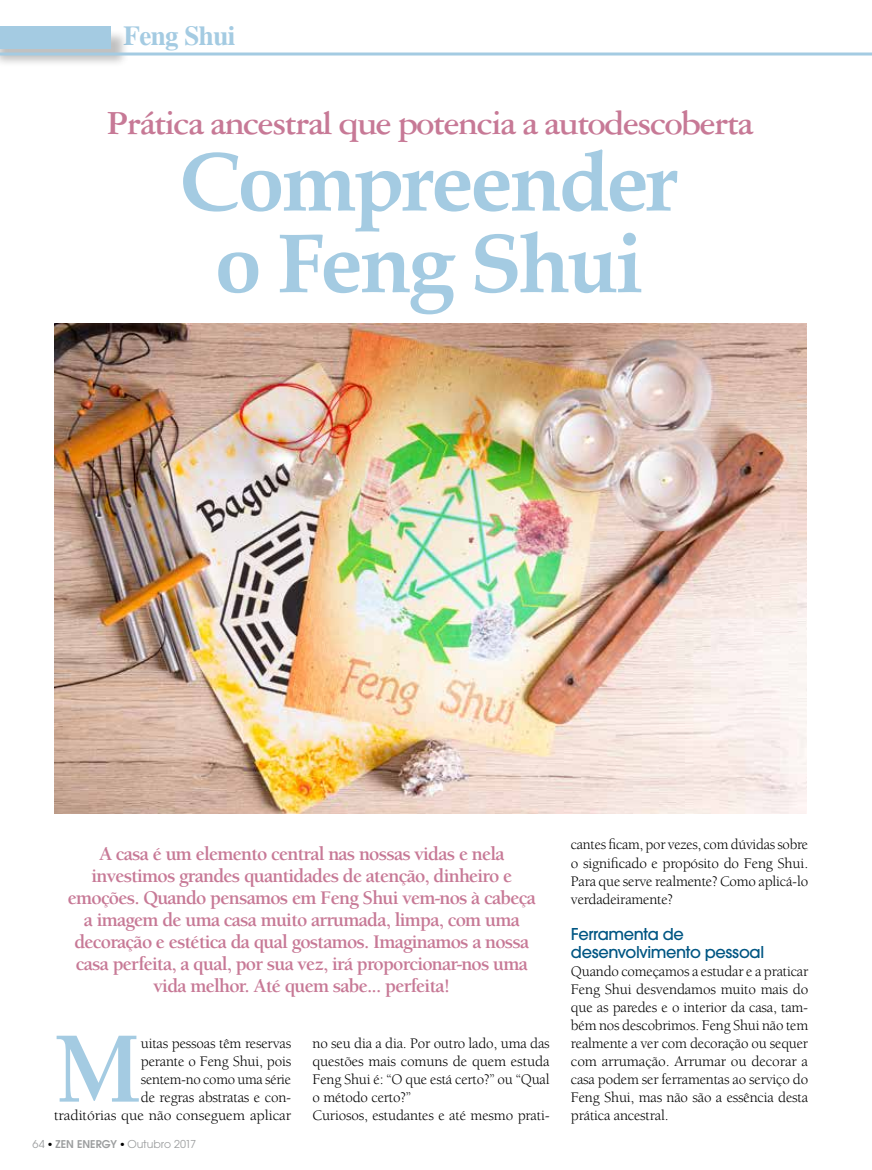
<style>
.page{position:relative;width:872px;height:1170px;background:#fff}
.page>*{position:absolute;margin:0;border:0;box-sizing:border-box;transform-origin:0 0}
.t1{font:700 103.8px "Berkeley";color:#a4cbe2}
.t2{font:700 84.15px/81.6px "Book Antiqua";letter-spacing:-.035em;color:#a4cbe2;text-align:center}
.t3{font:700 36px "Garamond 3 LT Std";letter-spacing:-.04em;color:#c77996}
.t4{font:700 27px "Times";letter-spacing:-.02em;color:#a4cbe2}
.t5{font:700 19.8px/22px "Berkeley";letter-spacing:-.04em;color:#c77996;text-align:center}
.t6{font:500 18px/18px "Avant Garde Gothic Itc T";letter-spacing:-.02em;color:#005683}
.t7{font:15px/18px "Berkeley";letter-spacing:-.015em;color:#000;text-align:justify}
.t8{font:12px "Avant Garde Gothic Itc T";color:#9c9e9f}
.s1{font-family:"Avant Garde";font-weight:600;font-size:10.5px}
</style>
<div class="page">
<img style="left:54px;top:323px;width:752px;height:490px">
<div style="left:0;top:29px;width:130px;height:39px;background:#000;opacity:.25"></div>
<div style="left:0;top:27px;width:111px;height:22px;background:#a4cbe2"></div>
<hr style="left:0;top:52px;width:872px;height:3px;background:#a4cbe2">
<h3 class="t4" style="left:123px;top:19px;width:113px">Feng Shui</h3>
<h3 class="t3" style="left:107px;top:103px;width:648px">Prática ancestral que potencia a autodescoberta</h3>
<h2 class="t2" style="left:180px;top:141px;width:500px">Compreender o Feng Shui</h2>
<p class="t5" style="left:68px;top:842px;width:469px">A casa é um elemento central nas nossas vidas e nela investimos grandes quantidades de atenção, dinheiro e emoções. Quando pensamos em Feng Shui vem-nos à cabeça a imagem de uma casa muito arrumada, limpa, com uma decoração e estética da qual gostamos. Imaginamos a nossa casa perfeita, a qual, por sua vez, irá proporcionar-nos uma vida melhor. Até quem sabe... perfeita!</p>
<h1 class="t1" style="left:54px;top:1013px;width:90px">M</h1>
<p class="t7" style="left:54px;top:1034px;width:239px;text-align:right">uitas pessoas têm reservas<br>perante o Feng Shui, pois<br>sentem-no como uma série<br>de regras abstratas e con-<br>traditórias que não conseguem aplicar</p>
<p class="t7" style="left:312px;top:1034px;width:239px;text-align:left">no seu dia a dia. Por outro lado, uma das questões mais comuns de quem estuda Feng Shui é: “O que está certo?” ou “Qual o método certo?”<br>Curiosos, estudantes e até mesmo prati-</p>
<p class="t8" style="left:33px;top:1136px;width:165px">64 <span class="s1">ZEN ENERGY</span> Outubro 2017</p>
<p class="t7" style="left:571px;top:836px;width:239px">cantes ficam, por vezes, com dúvidas sobre o significado e propósito do Feng Shui.<br>Para que serve realmente? Como aplicá-lo verdadeiramente?</p>
<p class="t6" style="left:571px;top:924px;width:195px">Ferramenta de desenvolvimento pessoal</p>
<p class="t7" style="left:571px;top:962px;width:239px">Quando começamos a estudar e a praticar Feng Shui desvendamos muito mais do que as paredes e o interior da casa, tam&shy;bém nos descobrimos. Feng Shui não tem realmente a ver com decoração ou sequer com arrumação. Arrumar ou decorar a casa podem ser ferramentas ao serviço do Feng Shui, mas não são a essência desta prática ancestral.</p>
</div>
